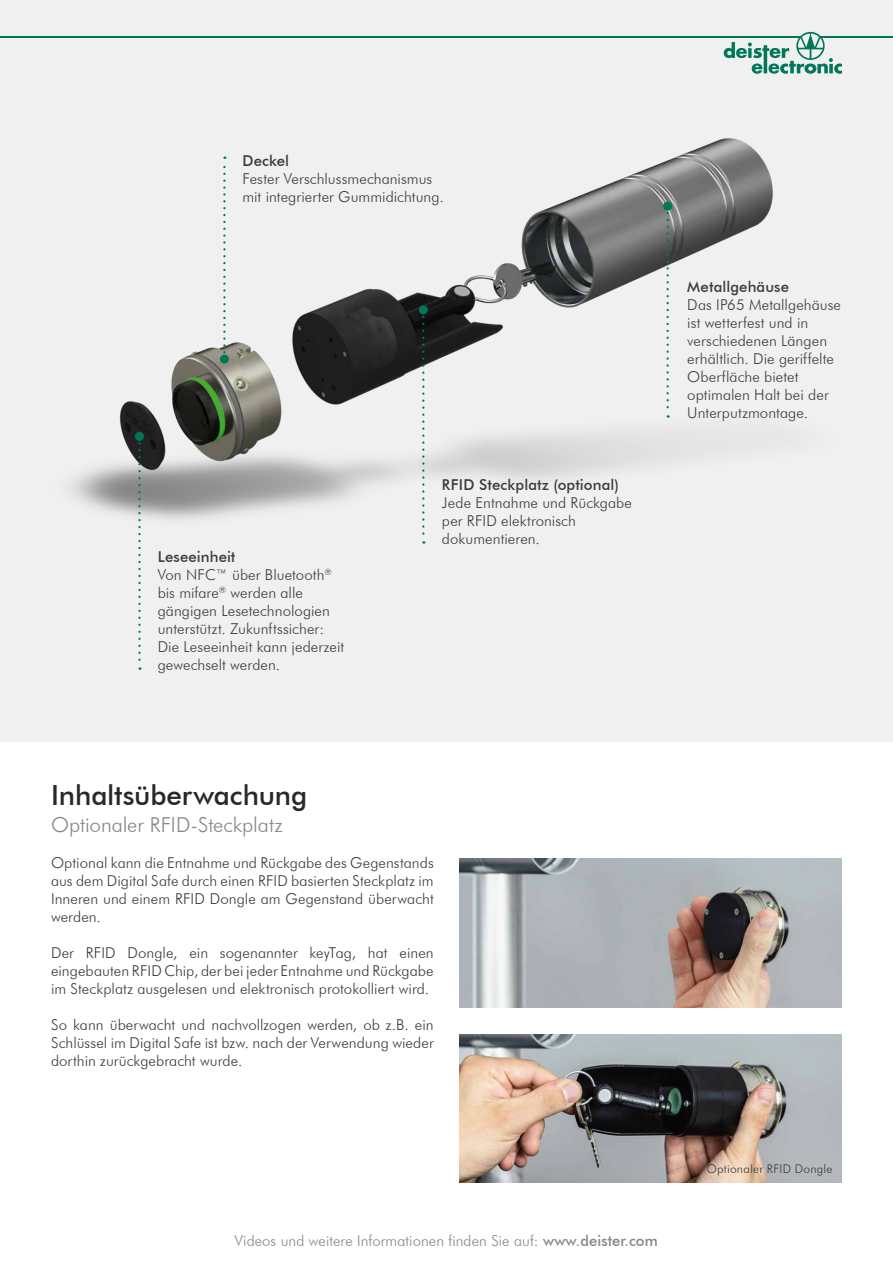
<style>
.page{position:relative;width:893px;height:1263px;background:#fff}
.page>*{position:absolute;margin:0;border:0;box-sizing:border-box;transform-origin:0 0}
.t1{font:500 27.75px "Futura BT";letter-spacing:-.005em;color:#282827}
.t2{font:300 20.7px "Futura BT";letter-spacing:-.005em;color:#878787}
.t3{font:300 15px/18px "Futura BT";letter-spacing:.005em;color:#3c3c3b}
.t4{font:300 15px "Futura BT";color:#878787}
.t5{font:500 15px "Futura BT";letter-spacing:.005em;color:#3c3c3b}
.t6{font:300 12px "Futura BT";letter-spacing:.02em;color:#3c3c3b}
.s1{font-weight:500}
</style>
<div class="page">
<div style="left:0;top:0;width:893px;height:742px;background:#f0f0f0"></div>
<img style="left:71px;top:139px;width:702px;height:388px">
<img style="left:459px;top:1034px;width:383px;height:148px">
<img style="left:459px;top:859px;width:383px;height:148px">
<svg style="left:422px;top:317px;width:2px;height:227px"></svg>
<div style="left:419px;top:305px;width:9px;height:9px;background:#007858;border-radius:50%"></div>
<svg style="left:666px;top:213px;width:3px;height:205px"></svg>
<div style="left:663px;top:202px;width:9px;height:9px;background:#007858;border-radius:50%"></div>
<svg style="left:223px;top:157px;width:3px;height:195px"></svg>
<div style="left:220px;top:355px;width:9px;height:9px;background:#007858;border-radius:50%"></div>
<svg style="left:138px;top:443px;width:3px;height:227px"></svg>
<div style="left:135px;top:432px;width:9px;height:9px;background:#007858;border-radius:50%"></div>
<hr style="left:0;top:36px;width:893px;height:2px;background:#007858">
<svg style="left:724px;top:32px;width:118px;height:42px"></svg>
<p class="t5" style="left:242px;top:151px;width:48px">Deckel</p>
<p class="t3" style="left:242px;top:169px;width:203px">Fester Verschlussmechanismus mit integrierter Gummidichtung.</p>
<p class="t3" style="left:158px;top:547px;width:188px"><span class="s1">Leseeinheit<br></span>Von NFC™ über Bluetooth<sup>® </sup>bis mifare<sup>®</sup> werden alle gängigen Lesetechnologien unterstützt. Zukunftssicher:<br>Die Leseeinheit kann jederzeit gewechselt werden.</p>
<p class="t5" style="left:442px;top:475px;width:179px">RFID Steckplatz (optional)</p>
<p class="t3" style="left:442px;top:493px;width:191px">Jede Entnahme und Rückgabe per RFID elektronisch dokumentieren.</p>
<p class="t5" style="left:687px;top:277px;width:103px">Metallgehäuse</p>
<p class="t3" style="left:687px;top:295px;width:155px">Das IP65 Metallgehäuse ist wetterfest und in verschiedenen Längen erhältlich. Die geriffelte<br>Oberfläche bietet optimalen Halt bei der<br>Unterputzmontage.</p>
<h1 class="t1" style="left:51px;top:778px;width:258px">Inhaltsüberwachung</h1>
<h2 class="t2" style="left:51px;top:812px;width:233px">Optionaler RFID-Steckplatz</h2>
<p class="t3" style="left:51px;top:853px;width:384px;text-align:justify">Optional kann die Entnahme und Rückgabe des Gegenstands aus dem Digital Safe durch einen RFID basierten Steckplatz im Inneren und einem RFID Dongle am Gegenstand überwacht werden.</p>
<p class="t3" style="left:51px;top:943px;width:384px;text-align:justify">Der RFID Dongle, ein sogenannter keyTag, hat einen eingebauten RFID Chip, der bei jeder Entnahme und Rückgabe im Steckplatz ausgelesen und elektronisch protokolliert wird.</p>
<p class="t3" style="left:51px;top:1015px;width:384px;text-align:justify">So kann überwacht und nachvollzogen werden, ob z.B. ein Schlüssel im Digital Safe ist bzw. nach der Verwendung wieder dorthin zurückgebracht wurde.</p>
<p class="t4" style="left:235px;top:1231px;width:425px">Videos und weitere Informationen finden Sie auf: <span class="s1">www.deister.com</span></p>
<p class="t6" style="left:706px;top:1161px;width:127px">Optionaler RFID Dongle</p>
</div>
